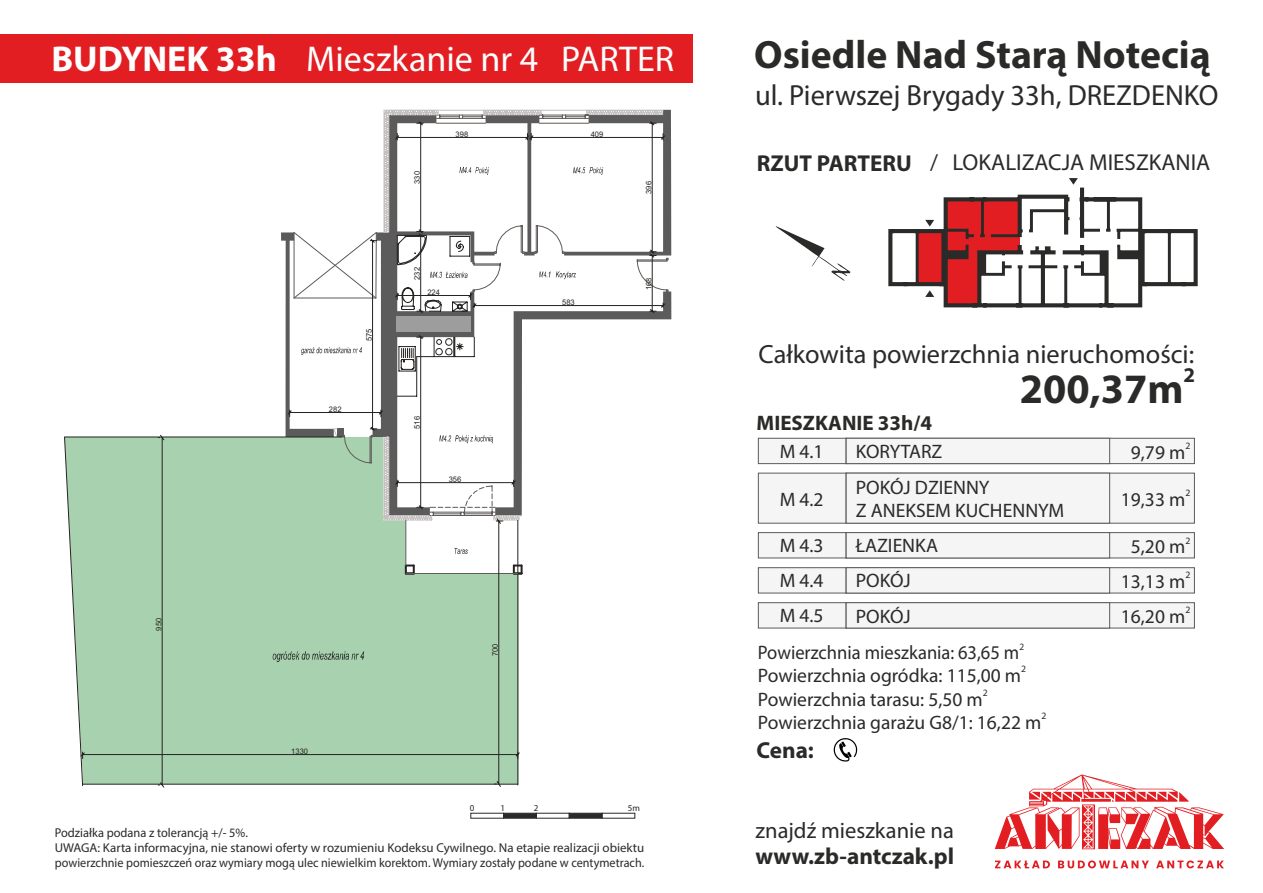
<style>
.page{position:relative;width:1263px;height:893px;background:#fff}
.page>*{position:absolute;margin:0;border:0;box-sizing:border-box;transform-origin:0 0}
.t1{font:700 42px "Myriad Pro";color:#2a2a29}
.t2{font:700 39.6px "Myriad Pro";color:#2a2a29}
.t3{font:36px "Myriad Pro";color:#fefefe}
.t4{font:29.1px "Myriad Pro";color:#2a2a29}
.t5{font:26.4px "Myriad Pro";color:#2a2a29}
.t6{font:700 23.25px "Myriad Pro";color:#2a2a29}
.t7{font:23.1px "Myriad Pro";color:#2a2a29}
.t8{font:700 23.1px "Myriad Pro";color:#2a2a29}
.t9{font:22.5px "Myriad Pro";color:#2a2a29}
.t10{font:700 21px "Myriad Pro";color:#2a2a29}
.t11{font:19.5px/23.4px "Myriad Pro";color:#2a2a29}
.t12{font:19.5px "Myriad Pro";color:#2a2a29;scale:.95 1}
.t13{font:12.9px/15.5px "Myriad Pro";color:#2a2a29}
.t14{font:9.75px "Myriad Pro";color:#2a2a29}
.t15{font:9.75px "Myriad Pro";color:#2a2a29;scale:.95 1}
.t16{font:9px "Myriad Pro";color:#252321}
.t17{font:7.65px "Arial";color:#252321}
.s1{font-weight:700}
</style>
<div class="page">
<svg style="left:888px;top:178px;width:310px;height:130px"></svg>
<div style="left:0;top:34px;width:692px;height:49px;background:#e21e23"></div>
<svg style="left:776px;top:226px;width:74px;height:55px"></svg>
<svg style="left:757px;top:602px;width:438px;height:27px"></svg>
<svg style="left:757px;top:437px;width:438px;height:27px"></svg>
<svg style="left:757px;top:472px;width:438px;height:52px"></svg>
<svg style="left:757px;top:567px;width:438px;height:27px"></svg>
<svg style="left:757px;top:532px;width:438px;height:27px"></svg>
<svg style="left:64px;top:110px;width:607px;height:678px"></svg>
<div style="left:396px;top:316px;width:75px;height:16px;background:#9d9d9d"></div>
<div style="left:470px;top:813px;width:34px;height:6px;border:1px solid #2a2a29"></div>
<svg style="left:503px;top:812px;width:34px;height:7px"></svg>
<div style="left:536px;top:813px;width:34px;height:6px;border:1px solid #2a2a29"></div>
<svg style="left:568px;top:812px;width:35px;height:7px"></svg>
<div style="left:602px;top:813px;width:33px;height:6px;border:1px solid #2a2a29"></div>
<svg style="left:995px;top:774px;width:229px;height:75px"></svg>
<svg style="left:995px;top:860px;width:229px;height:8px"></svg>
<svg style="left:834px;top:738px;width:23px;height:23px"></svg>
<h3 class="t3" style="left:51px;top:44px;width:624px"><span class="s1">BUDYNEK 33h</span> Mieszkanie nr 4 PARTER</h3>
<h2 class="t2" style="left:754px;top:39px;width:458px">Osiedle Nad Starą Notecią</h2>
<h3 class="t4" style="left:755px;top:83px;width:465px">ul. Pierwszej Brygady 33h, DREZDENKO</h3>
<p class="t17" style="left:156px;top:631px;width:14px;rotate:-90deg">950</p>
<p class="t17" style="left:366px;top:341px;width:14px;rotate:-90deg">575</p>
<p class="t17" style="left:329px;top:406px;width:14px">282</p>
<p class="t17" style="left:414px;top:184px;width:14px;rotate:-90deg">330</p>
<p class="t17" style="left:456px;top:131px;width:14px">398</p>
<p class="t17" style="left:591px;top:131px;width:14px">409</p>
<p class="t17" style="left:414px;top:280px;width:14px;rotate:-90deg">232</p>
<p class="t17" style="left:427px;top:289px;width:14px">224</p>
<p class="t17" style="left:562px;top:299px;width:14px">583</p>
<p class="t17" style="left:414px;top:429px;width:14px;rotate:-90deg">516</p>
<p class="t17" style="left:449px;top:476px;width:14px">356</p>
<p class="t17" style="left:646px;top:194px;width:14px;rotate:-90deg">396</p>
<p class="t17" style="left:646px;top:290px;width:14px;rotate:-90deg">168</p>
<p class="t17" style="left:291px;top:748px;width:19px">1330</p>
<p class="t17" style="left:492px;top:656px;width:14px;rotate:-90deg">700</p>
<p class="t16" style="left:470px;top:804px;width:6px">0</p>
<p class="t16" style="left:500px;top:804px;width:6px">1</p>
<p class="t16" style="left:534px;top:804px;width:6px">2</p>
<p class="t16" style="left:628px;top:804px;width:14px">5m</p>
<p class="t13" style="left:55px;top:825px;width:591px">Podziałka podana z tolerancją +/- 5%.<br>UWAGA: Karta informacyjna, nie stanowi oferty w rozumieniu Kodeksu Cywilnego. Na etapie realizacji obiektu powierzchnie pomieszczeń oraz wymiary mogą ulec niewielkim korektom. Wymiary zostały podane w centymetrach.</p>
<h3 class="t7" style="left:757px;top:153px;width:455px"><span class="s1">RZUT PARTERU</span> / LOKALIZACJA MIESZKANIA</h3>
<h3 class="t5" style="left:758px;top:343px;width:437px">Całkowita powierzchnia nieruchomości:</h3>
<h3 class="t10" style="left:1183px;top:366px;width:13px">2</h3>
<h1 class="t1" style="left:1020px;top:371px;width:165px">200,37m</h1>
<h3 class="t10" style="left:757px;top:414px;width:177px">MIESZKANIE 33h/4</h3>
<h3 class="t11" style="left:780px;top:441px;width:45px">M 4.1</h3>
<h3 class="t11" style="left:856px;top:441px;width:88px">KORYTARZ</h3>
<p class="t14" style="left:1185px;top:442px;width:7px">2</p>
<h3 class="t11" style="left:1131px;top:442px;width:56px">9,79 m</h3>
<h3 class="t11" style="left:780px;top:490px;width:45px">M 4.2</h3>
<h3 class="t11" style="left:856px;top:477px;width:210px">POKÓJ DZIENNY<br>Z ANEKSEM KUCHENNYM</h3>
<p class="t14" style="left:1185px;top:489px;width:7px">2</p>
<h3 class="t11" style="left:1121px;top:489px;width:66px">19,33 m</h3>
<h3 class="t11" style="left:780px;top:535px;width:45px">M 4.3</h3>
<h3 class="t11" style="left:856px;top:535px;width:84px">ŁAZIENKA</h3>
<p class="t14" style="left:1185px;top:536px;width:7px">2</p>
<h3 class="t11" style="left:1131px;top:537px;width:56px">5,20 m</h3>
<h3 class="t11" style="left:780px;top:570px;width:45px">M 4.4</h3>
<h3 class="t11" style="left:856px;top:571px;width:57px">POKÓJ</h3>
<p class="t14" style="left:1185px;top:571px;width:7px">2</p>
<h3 class="t11" style="left:1121px;top:571px;width:66px">13,13 m</h3>
<h3 class="t11" style="left:780px;top:606px;width:45px">M 4.5</h3>
<h3 class="t11" style="left:856px;top:606px;width:57px">POKÓJ</h3>
<p class="t14" style="left:1185px;top:606px;width:7px">2</p>
<h3 class="t11" style="left:1121px;top:607px;width:66px">16,20 m</h3>
<p class="t15" style="left:1019px;top:642px;width:7px">2</p>
<h3 class="t12" style="left:758px;top:645px;width:277px">Powierzchnia mieszkania: 63,65 m</h3>
<p class="t14" style="left:1021px;top:665px;width:7px">2</p>
<h3 class="t11" style="left:758px;top:666px;width:265px">Powierzchnia ogródka: 115,00 m</h3>
<p class="t14" style="left:983px;top:688px;width:7px">2</p>
<h3 class="t11" style="left:758px;top:689px;width:226px">Powierzchnia tarasu: 5,50 m</h3>
<p class="t14" style="left:1041px;top:712px;width:7px">2</p>
<h3 class="t11" style="left:758px;top:712px;width:285px">Powierzchnia garażu G8/1: 16,22 m</h3>
<h3 class="t8" style="left:756px;top:741px;width:59px">Cena:</h3>
<h3 class="t9" style="left:755px;top:821px;width:200px">znajdź mieszkanie na</h3>
<h3 class="t6" style="left:755px;top:847px;width:200px">www.zb-antczak.pl</h3>
</div>
